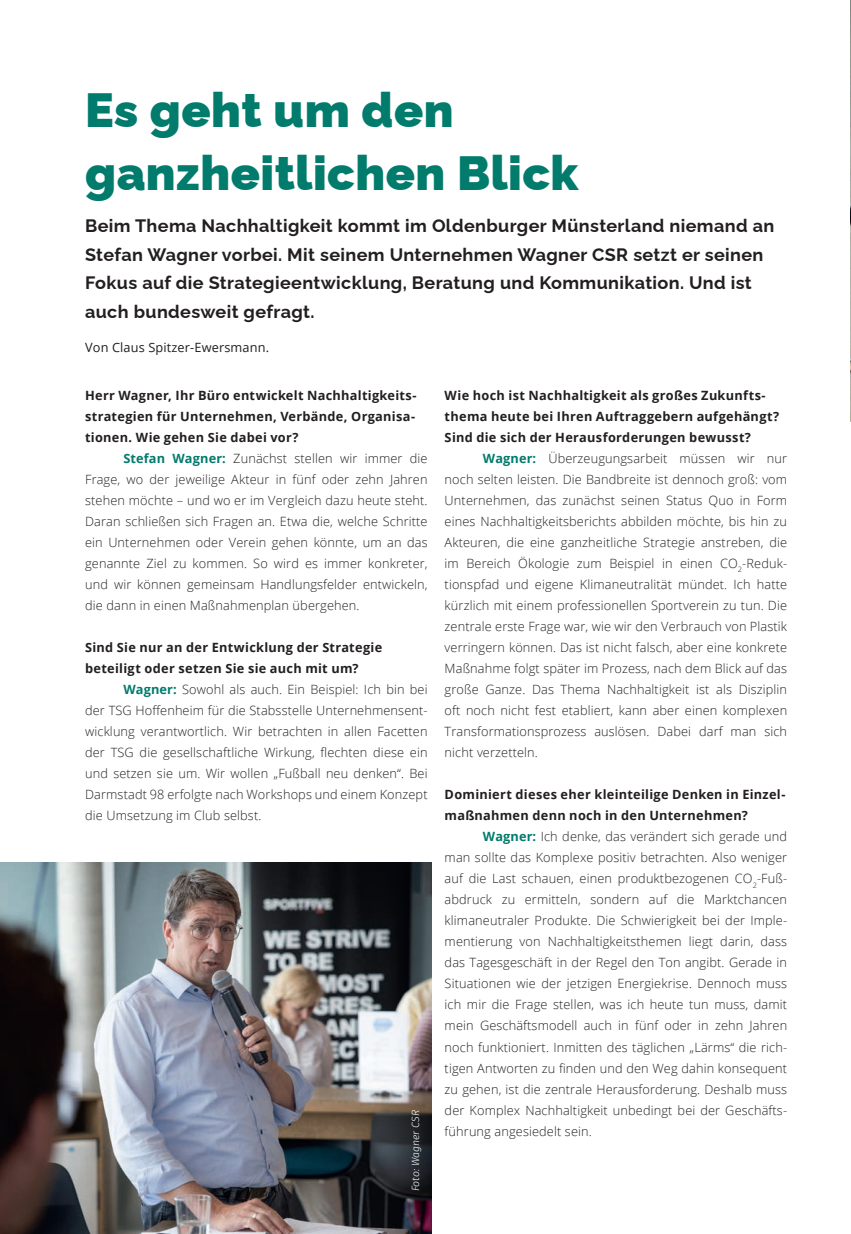
<style>
.page{position:relative;width:851px;height:1234px;background:#fff}
.page>*{position:absolute;margin:0;border:0;box-sizing:border-box;transform-origin:0 0}
.t1{font:900 48px/63px "Raleway";letter-spacing:.01em;color:#007b6c}
.t2{font:700 18px/28.5px "Raleway";letter-spacing:.02em;color:#231f20}
.t3{font:300 12.75px/21px "Open Sans";letter-spacing:.01em;color:#231f20;text-align:justify}
.t4{font:700 12.75px/21px "Open Sans";letter-spacing:.025em;color:#231f20}
.t5{font:12.75px "Open Sans";letter-spacing:.01em;color:#231f20}
.t6{font:italic 300 10.5px "Fira Sans";color:#fff}
.s1{font-weight:700;color:#007b6c}
</style>
<div class="page">
<img style="left:850px;top:0;width:1px;height:421px">
<img style="left:0;top:862px;width:431px;height:371px">
<h1 class="t1" style="left:85px;top:73px;width:495px">Es geht um den ganzheitlichen Blick</h1>
<p class="t2" style="left:85px;top:209px;width:690px">Beim Thema Nachhaltigkeit kommt im Oldenburger Münsterland niemand an Stefan Wagner vorbei. Mit seinem Unternehmen Wagner CSR setzt er seinen Fokus auf die Strategieentwicklung, Beratung und Kommunikation. Und ist auch bundesweit gefragt.</p>
<p class="t5" style="left:85px;top:338px;width:185px">Von Claus Spitzer-Ewersmann.</p>
<p class="t4" style="left:85px;top:384px;width:333px;text-align:justify">Herr Wagner, Ihr Büro entwickelt Nachhaltigkeits&shy;strategien für Unternehmen, Verbände, Organisa&shy;tionen. Wie gehen Sie dabei vor?</p>
<p class="t3" style="left:85px;top:447px;width:344px;text-indent:38px"><span class="s1">Stefan Wagner:</span> Zunächst stellen wir immer die Frage, wo der jeweilige Akteur in fünf oder zehn Jahren stehen möchte – und wo er im Vergleich dazu heute steht.<br>Daran schließen sich Fragen an. Etwa die, welche Schritte ein Unternehmen oder Verein gehen könnte, um an das genannte Ziel zu kommen. So wird es immer konkreter, und wir können gemeinsam Handlungsfelder entwickeln, die dann in einen Maßnahmenplan übergehen.</p>
<p class="t4" style="left:85px;top:636px;width:298px">Sind Sie nur an der Entwicklung der Strategie beteiligt oder setzen Sie sie auch mit um?</p>
<p class="t3" style="left:85px;top:678px;width:344px;text-indent:38px"><span class="s1">Wagner:</span> Sowohl als auch. Ein Beispiel: Ich bin bei der TSG Hoffenheim für die Stabsstelle Unternehmensent&shy;wicklung verantwortlich. Wir betrachten in allen Facetten der TSG die gesellschaftliche Wirkung, flechten diese ein und setzen sie um. Wir wollen „Fußball neu denken“. Bei Darmstadt 98 erfolgte nach Workshops und einem Konzept die Umsetzung im Club selbst.</p>
<p class="t6" style="left:408px;top:1191px;width:82px;rotate:-90deg">Foto: Wagner CSR</p>
<p class="t4" style="left:444px;top:384px;width:336px">Wie hoch ist Nachhaltigkeit als großes Zukunfts&shy;thema heute bei Ihren Auftraggebern aufgehängt?<br>Sind die sich der Herausforderungen bewusst?</p>
<p class="t3" style="left:444px;top:447px;width:344px;text-indent:38px"><span class="s1">Wagner:</span> Überzeugungsarbeit müssen wir nur noch selten leisten. Die Bandbreite ist dennoch groß: vom Unternehmen, das zunächst seinen Status Quo in Form eines Nachhaltigkeitsberichts abbilden möchte, bis hin zu Akteuren, die eine ganzheitliche Strategie anstreben, die im Bereich Ökologie zum Beispiel in einen CO<sub>2</sub>-Reduk&shy;tionspfad und eigene Klimaneutralität mündet. Ich hatte kürzlich mit einem professionellen Sportverein zu tun. Die zentrale erste Frage war, wie wir den Verbrauch von Plastik verringern können. Das ist nicht falsch, aber eine konkrete Maßnahme folgt später im Prozess, nach dem Blick auf das große Ganze. Das Thema Nachhaltigkeit ist als Disziplin oft noch nicht fest etabliert, kann aber einen komplexen Transformationsprozess auslösen. Dabei darf man sich nicht verzetteln.</p>
<p class="t4" style="left:444px;top:783px;width:342px">Dominiert dieses eher kleinteilige Denken in Einzel&shy;maßnahmen denn noch in den Unternehmen?</p>
<p class="t3" style="left:444px;top:825px;width:344px;text-indent:38px"><span class="s1">Wagner:</span> Ich denke, das verändert sich gerade und man sollte das Komplexe positiv betrachten. Also weniger auf die Last schauen, einen produktbezogenen CO<sub>2</sub>-Fuß&shy;abdruck zu ermitteln, sondern auf die Marktchancen klimaneutraler Produkte. Die Schwierigkeit bei der Imple&shy;mentierung von Nachhaltigkeitsthemen liegt darin, dass das Tagesgeschäft in der Regel den Ton angibt. Gerade in Situationen wie der jetzigen Energiekrise. Dennoch muss ich mir die Frage stellen, was ich heute tun muss, damit mein Geschäftsmodell auch in fünf oder in zehn Jahren noch funktioniert. Inmitten des täglichen „Lärms“ die rich&shy;tigen Antworten zu finden und den Weg dahin konsequent zu gehen, ist die zentrale Herausforderung. Deshalb muss der Komplex Nachhaltigkeit unbedingt bei der Geschäfts&shy;führung angesiedelt sein.</p>
</div>
